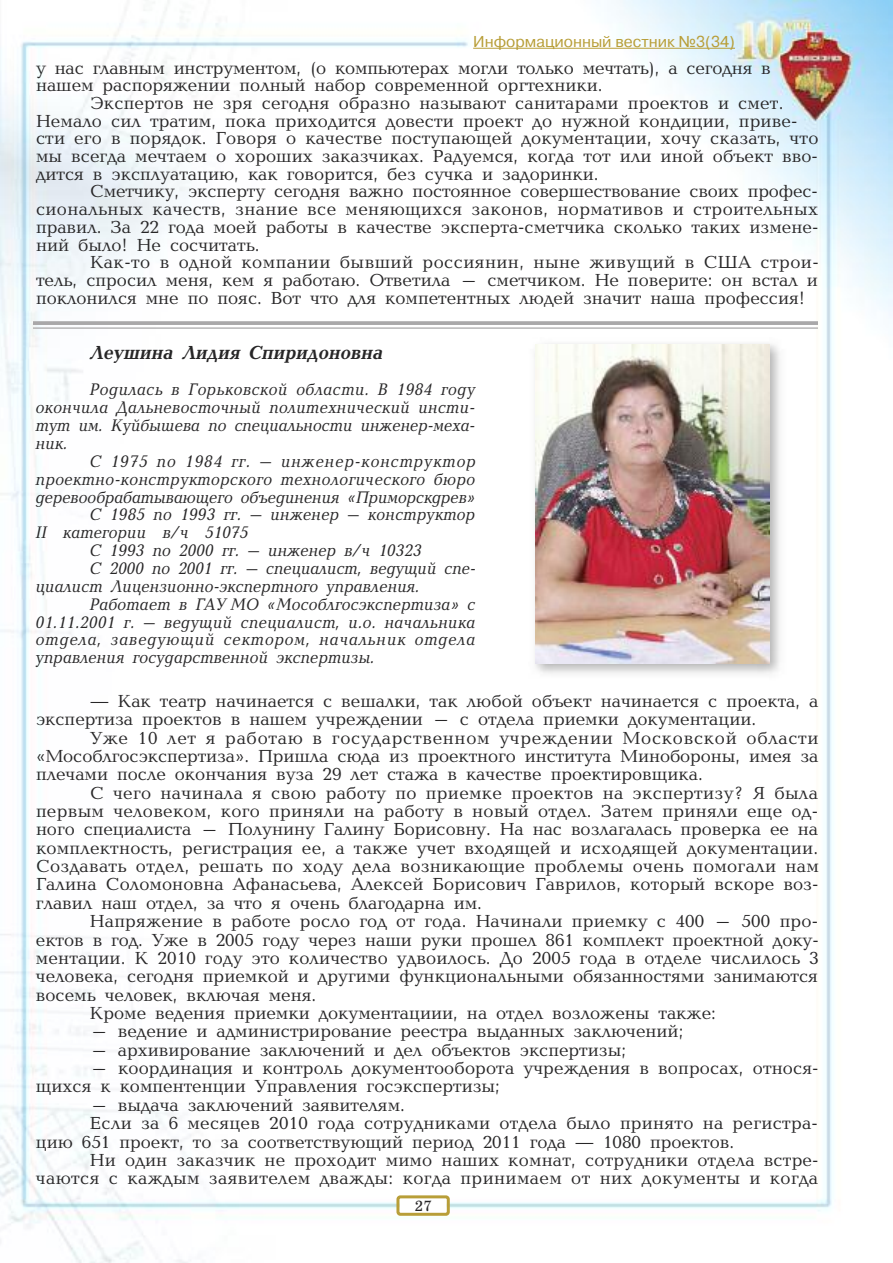
<style>
.page{position:relative;width:893px;height:1263px;background:#fff}
.page>*{position:absolute;margin:0;border:0;box-sizing:border-box;transform-origin:0 0}
.t1{font:italic 700 19.5px "Baltica C";color:#272627;scale:.95 1}
.t2{font:18px/17.7px "Baltica C";color:#272627}
.t3{font:18px "Baltica C";letter-spacing:.02em;color:#272627}
.t4{font:italic 17.25px/17.9px "Baltica C";color:#272627;text-align:justify;scale:.95 1}
.t5{font:italic 17.25px "Baltica C";letter-spacing:.05em;color:#272627;scale:.95 1}
.t6{font:italic 17.25px "Baltica C";letter-spacing:.02em;color:#272627;scale:.95 1}
.t7{font:15.75px "Pragmatica C";color:#b89e38}
.t8{font:15px "School Book C";color:#272627}
</style>
<div class="page">
<img style="left:0;top:0;width:893px;height:1263px">
<svg style="left:396px;top:1195px;width:54px;height:21px"></svg>
<hr style="left:473px;top:48px;width:262px;height:1px;background:#b89e38">
<svg style="left:33px;top:321px;width:785px;height:4px;background:#adacad"></svg>
<hr style="left:33px;top:327px;width:785px;height:2px;background:#a9a8a9">
<img style="left:529px;top:338px;width:259px;height:345px">
<img style="left:535px;top:344px;width:234px;height:319px">
<p class="t7" style="left:473px;top:32px;width:263px">Информационный вестник №3(34)</p>
<p class="t2" style="left:36px;top:59px;width:736px">у нас главным инструментом, (о компьютерах могли только мечтать), а сегодня в нашем распоряжении полный набор современной оргтехники.</p>
<p class="t2" style="left:36px;top:94px;width:784px;text-indent:54px">Экспертов не зря сегодня образно называют санитарами проектов и смет.<br>Немало сил тратим, пока приходится довести проект до нужной кондиции, приве&shy;сти его в порядок. Говоря о качестве поступающей документации, хочу сказать, что мы всегда мечтаем о хороших заказчиках. Радуемся, когда тот или иной объект вво&shy;дится в эксплуатацию, как говорится, без сучка и задоринки.</p>
<p class="t2" style="left:36px;top:182px;width:784px;text-align:justify;text-indent:54px">Сметчику, эксперту сегодня важно постоянное совершествование своих профес&shy;сиональных качеств, знание все меняющихся законов, нормативов и строительных правил. За 22 года моей работы в качестве эксперта-сметчика сколько таких измене&shy;ний было! Не сосчитать.</p>
<p class="t2" style="left:36px;top:253px;width:784px;text-align:justify;text-indent:54px">Как-то в одной компании бывший россиянин, ныне живущий в США строи&shy;тель, спросил меня, кем я работаю. Ответила – сметчиком. Не поверите: он встал и поклонился мне по пояс. Вот что для компетентных людей значит наша профессия!</p>
<p class="t1" style="left:90px;top:341px;width:312px">Леушина Лидия Спиридоновна</p>
<p class="t4" style="left:36px;top:381px;width:464px;text-indent:54px">Родилась в Горьковской области. В 1984 году окончила Дальневосточный политехнический инсти&shy;тут им. Куйбышева по специальности инженер-меха&shy;ник.</p>
<p class="t5" style="left:90px;top:451px;width:408px">С 1975 по 1984 гг. – инженер-конструктор</p>
<p class="t6" style="left:36px;top:469px;width:464px">проектно-конструкторского технологического бюро</p>
<p class="t4" style="left:36px;top:488px;width:464px">деревообрабатывающего объединения «Приморскдрев»</p>
<p class="t4" style="left:90px;top:505px;width:407px">С 1985 по 1993 гг. – инженер – конструктор</p>
<p class="t4" style="left:36px;top:523px;width:225px">II категории в/ч 51075</p>
<p class="t4" style="left:90px;top:541px;width:351px">С 1993 по 2000 гг. – инженер в/ч 10323</p>
<p class="t4" style="left:90px;top:559px;width:408px">С 2000 по 2001 гг. – специалист, ведущий спе-</p>
<p class="t4" style="left:36px;top:577px;width:406px">циалист Лицензионно-экспертного управления.</p>
<p class="t4" style="left:90px;top:595px;width:407px">Работает в ГАУ МО «Мособлгосэкспертиза» с</p>
<p class="t4" style="left:36px;top:613px;width:464px">01.11.2001 г. – ведущий специалист, и.о. начальника</p>
<p class="t5" style="left:36px;top:629px;width:464px">отдела, заведующий сектором, начальник отдела</p>
<p class="t4" style="left:36px;top:648px;width:358px">управления государственной экспертизы.</p>
<p class="t2" style="left:36px;top:691px;width:784px;line-height:18.3px;text-indent:54px">— Как театр начинается с вешалки, так любой объект начинается с проекта, а экспертиза проектов в нашем учреждении – с отдела приемки документации.</p>
<p class="t2" style="left:36px;top:728px;width:784px;line-height:18.3px;text-align:justify;text-indent:54px">Уже 10 лет я работаю в государственном учреждении Московской области «Мособлгосэкспертиза». Пришла сюда из проектного института Минобороны, имея за плечами после окончания вуза 29 лет стажа в качестве проектировщика.</p>
<p class="t2" style="left:36px;top:783px;width:784px;line-height:18.3px;text-align:justify;text-indent:54px">С чего начинала я свою работу по приемке проектов на экспертизу? Я была первым человеком, кого приняли на работу в новый отдел. Затем приняли еще од&shy;ного специалиста – Полунину Галину Борисовну. На нас возлагалась проверка ее на комплектность, регистрация ее, а также учет входящей и исходящей документации.<br>Создавать отдел, решать по ходу дела возникающие проблемы очень помогали нам Галина Соломоновна Афанасьева, Алексей Борисович Гаврилов, который вскоре воз&shy;главил наш отдел, за что я очень благодарна им.</p>
<p class="t2" style="left:90px;top:912px;width:730px">Напряжение в работе росло год от года. Начинали приемку с 400 – 500 про-</p>
<p class="t2" style="left:36px;top:930px;width:784px">ектов в год. Уже в 2005 году через наши руки прошел 861 комплект проектной доку-</p>
<p class="t2" style="left:36px;top:949px;width:784px">ментации. К 2010 году это количество удвоилось. До 2005 года в отделе числилось 3</p>
<p class="t2" style="left:36px;top:967px;width:784px">человека, сегодня приемкой и другими функциональными обязанностями занимаются</p>
<p class="t2" style="left:36px;top:985px;width:282px">восемь человек, включая меня.</p>
<p class="t2" style="left:90px;top:1004px;width:627px">Кроме ведения приемки документациии, на отдел возложены также:</p>
<p class="t2" style="left:90px;top:1022px;width:595px">– ведение и администрирование реестра выданных заключений;</p>
<p class="t2" style="left:90px;top:1041px;width:538px">– архивирование заключений и дел объектов экспертизы;</p>
<p class="t2" style="left:36px;top:1059px;width:784px;line-height:18.3px;text-indent:54px">– координация и контроль документооборота учреждения в вопросах, относя&shy;щихся к компентенции Управления госэкспертизы;</p>
<p class="t2" style="left:90px;top:1096px;width:316px">– выдача заключений заявителям.</p>
<p class="t2" style="left:90px;top:1114px;width:729px">Если за 6 месяцев 2010 года сотрудниками отдела было принято на регистра-</p>
<p class="t2" style="left:36px;top:1132px;width:700px">цию 651 проект, то за соответствующий период 2011 года — 1080 проектов.</p>
<p class="t2" style="left:90px;top:1151px;width:730px">Ни один заказчик не проходит мимо наших комнат, сотрудники отдела встре-</p>
<p class="t3" style="left:36px;top:1167px;width:784px">чаются с каждым заявителем дважды: когда принимаем от них документы и когда</p>
<p class="t8" style="left:414px;top:1196px;width:19px">27</p>
</div>
